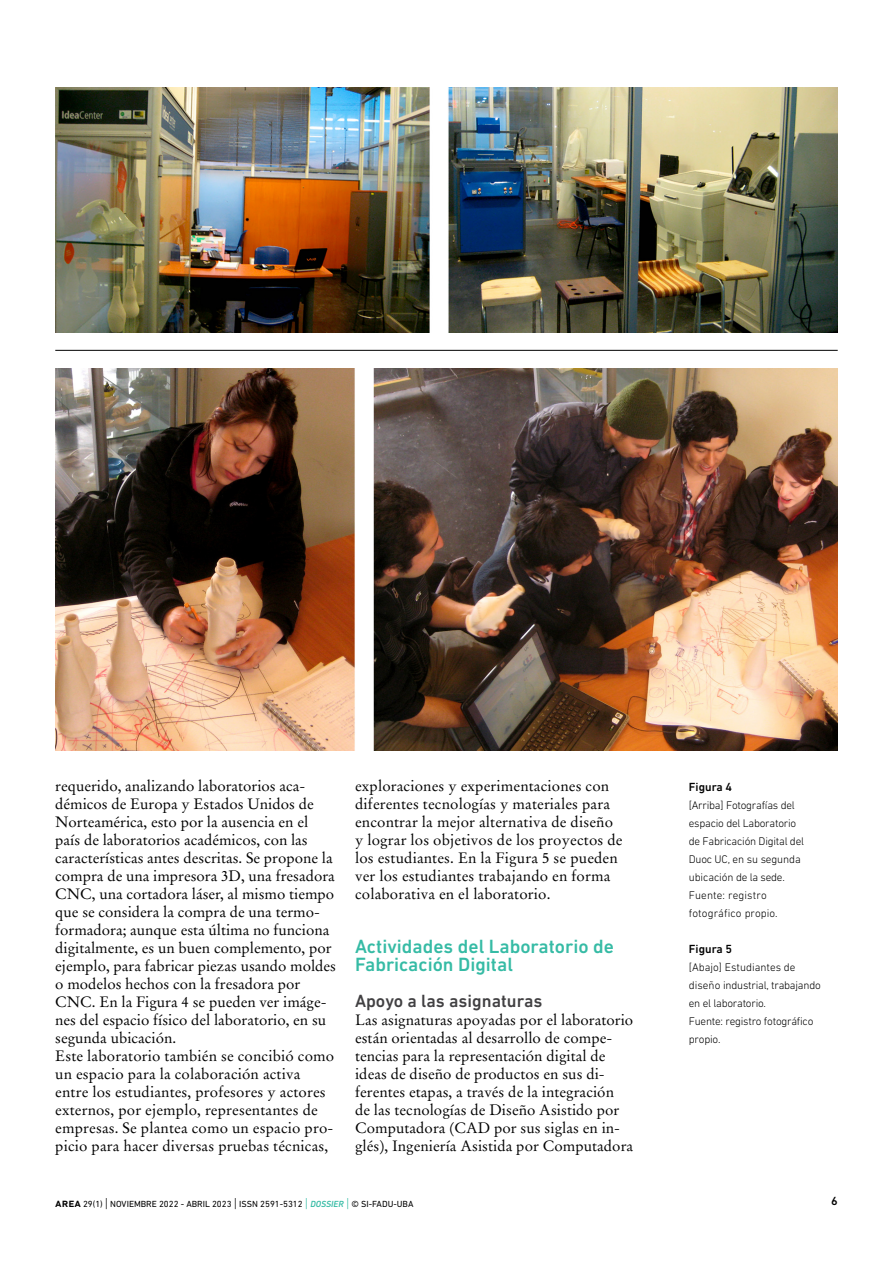
<style>
.page{position:relative;width:893px;height:1263px;background:#fff}
.page>*{position:absolute;margin:0;border:0;box-sizing:border-box;transform-origin:0 0}
.Subtitulo_1{font:500 19.5px/18px "DIN Next LT Pro";color:#36bba5}
.Subtitulo_2{font:500 18px "DIN Next LT Pro";color:#414042}
.Texto_principal{font:15px/18px "Stempel Garamond LT Std";letter-spacing:.005em;color:#000}
.Titulo_Figuras_Fotog{font:500 12px "DIN Next LT Pro";color:#000}
.Epígrafe{font:300 11.25px/18px "DIN Next LT Pro";letter-spacing:-.02em;color:#000}
.Epígrafe-2{font:300 11.25px/18px "DIN Next LT Pro";letter-spacing:.01em;color:#000}
.t1{font:9px "DIN Next LT Pro";color:#000}
.s1{font-weight:500;font-size:12px}
.s2{font-weight:300;font-size:13.5px}
.s3{font-weight:300;font-size:13.5px;color:#36bba5}
.s4{font-weight:500;font-style:italic;color:#36bba5}
</style>
<div class="page">
<img style="left:55px;top:88px;width:783px;height:244px">
<img style="left:55px;top:368px;width:783px;height:383px">
<hr style="left:55px;top:350px;width:783px;height:1px;background:#000">
<p class="Texto_principal" style="left:55px;top:777px;width:282px">requerido, analizando laboratorios aca&shy;démicos de Europa y Estados Unidos de Norteamérica, esto por la ausencia en el país de laboratorios académicos, con las características antes descritas. Se propone la compra de una impresora 3D, una fresadora CNC, una cortadora láser, al mismo tiempo que se considera la compra de una termo&shy;formadora; aunque esta última no funciona digitalmente, es un buen complemento, por ejemplo, para fabricar piezas usando moldes o modelos hechos con la fresadora por CNC. En la Figura 4 se pueden ver imáge&shy;nes del espacio físico del laboratorio, en su segunda ubicación.</p>
<p class="Texto_principal" style="left:55px;top:1047px;width:280px">Este laboratorio también se concibió como un espacio para la colaboración activa entre los estudiantes, profesores y actores externos, por ejemplo, representantes de empresas. Se plantea como un espacio pro&shy;picio para hacer diversas pruebas técnicas,</p>
<p class="Texto_principal" style="left:355px;top:777px;width:269px">exploraciones y experimentaciones con diferentes tecnologías y materiales para encontrar la mejor alternativa de diseño y lograr los objetivos de los proyectos de los estudiantes. En la Figura 5 se pueden ver los estudiantes trabajando en forma colaborativa en el laboratorio.</p>
<p class="Subtitulo_1" style="left:355px;top:938px;width:260px">Actividades del Laboratorio de<br>Fabricación Digital</p>
<p class="Subtitulo_2" style="left:355px;top:991px;width:189px">Apoyo a las asignaturas</p>
<p class="Texto_principal" style="left:355px;top:1011px;width:280px">Las asignaturas apoyadas por el laboratorio están orientadas al desarrollo de compe&shy;tencias para la representación digital de ideas de diseño de productos en sus di&shy;ferentes etapas, a través de la integración<br>de las tecnologías de Diseño Asistido por Computadora (CAD por sus siglas en in&shy;glés), Ingeniería Asistida por Computadora</p>
<p class="Titulo_Figuras_Fotog" style="left:689px;top:780px;width:45px">Figura 4</p>
<p class="Epígrafe" style="left:689px;top:796px;width:117px">[Arriba] Fotografías del espacio del Laboratorio de Fabricación Digital del<br>Duoc UC, en su segunda ubicación de la sede.</p>
<p class="Epígrafe-2" style="left:689px;top:886px;width:90px">Fuente: registro fotográfico propio.</p>
<p class="Titulo_Figuras_Fotog" style="left:689px;top:942px;width:45px">Figura 5</p>
<p class="Epígrafe" style="left:689px;top:958px;width:133px">[Abajo] Estudiantes de diseño industrial, trabajando en el laboratorio.</p>
<p class="Epígrafe" style="left:689px;top:1012px;width:126px">Fuente: registro fotográfico propio.</p>
<p class="t1" style="left:55px;top:1198px;width:360px"><span class="s1">area</span> 29(1) <span class="s2">|</span> NOVIEMBRE 2022 - ABRIL 2023 <span class="s2">|</span> ISSN 2591-5312 <span class="s3">|</span> <span class="s4">DOSSIER</span> <span class="s3">|</span> © SI-FADU-UBA</p>
<p class="Titulo_Figuras_Fotog" style="left:831px;top:1194px;width:8px">6</p>
</div>
